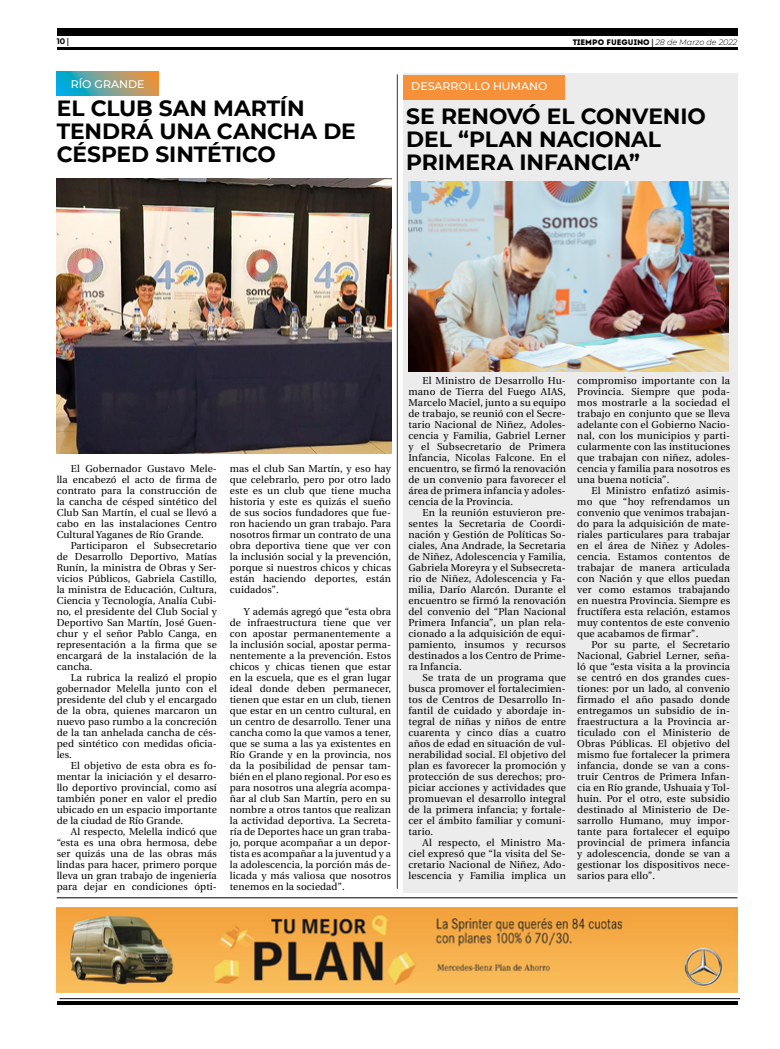
<style>
.page{position:relative;width:780px;height:1049px;background:#fff}
.page>*{position:absolute;margin:0;border:0;box-sizing:border-box;transform-origin:0 0}
.t1{font:700 22px/23px "Montserrat";letter-spacing:-.005em;color:#000}
.t2{font:500 11px "Montserrat";color:#fff}
.t3{font:10px/11px "Utopia";letter-spacing:.01em;color:#000;text-align:justify}
.t4{font:italic 300 8px "Montserrat";color:#000}
.t5{font:700 8px "Montserrat";color:#000}
.s1{font-family:"Utopia"}
.s2{font-family:"Intro";font-weight:400;font-style:normal}
.s3{font-family:"Utopia";font-weight:700;font-style:normal}
</style>
<div class="page">
<hr style="left:57px;top:48px;width:680px;height:2px;background:#000">
<div style="left:57px;top:28px;width:680px;height:7px;background:#000"></div>
<hr style="left:57px;top:1001px;width:680px;height:4px;background:#000">
<svg style="left:57px;top:72px;width:101px;height:24px;background:#76a190"></svg>
<hr style="left:59px;top:998px;width:681px;height:1px;background:#000">
<img style="left:57px;top:908px;width:680px;height:84px">
<hr style="left:57px;top:897px;width:680px;height:1px;background:#000">
<div style="left:403px;top:74px;width:334px;height:819px;background:#ececed"></div>
<hr style="left:397px;top:74px;width:1px;height:815px;background:#000">
<div style="left:403px;top:75px;width:161px;height:24px;background:#f79139"></div>
<img style="left:57px;top:179px;width:334px;height:274px">
<img style="left:408px;top:181px;width:320px;height:190px">
<p class="t5" style="left:57px;top:35px;width:14px">10 <span class="s1">|</span></p>
<p class="t4" style="left:572px;top:36px;width:166px"><span class="s2">TIEMPO FUEGUINO</span> <span class="s3">|</span> 28 de Marzo de 2022</p>
<p class="t2" style="left:71px;top:76px;width:75px">RÍO GRANDE</p>
<h1 class="t1" style="left:406px;top:103px;width:301px">SE RENOVÓ EL CONVENIO<br>DEL “PLAN NACIONAL<br>PRIMERA INFANCIA”</h1>
<p class="t2" style="left:411px;top:78px;width:138px">DESARROLLO HUMANO</p>
<h1 class="t1" style="left:57px;top:95px;width:300px">EL CLUB SAN MARTÍN<br>TENDRÁ UNA CANCHA DE<br>CÉSPED SINTÉTICO</h1>
<p class="t3" style="left:57px;top:463px;width:162px;text-indent:14px">El Gobernador Gustavo Mele&shy;lla encabezó el acto de firma de contrato para la construcción de la cancha de césped sintético del Club San Martín, el cual se llevó a cabo en las instalaciones Centro Cultural Yaganes de Río Grande.</p>
<p class="t3" style="left:57px;top:540px;width:162px;text-indent:14px">Participaron el Subsecretario de Desarrollo Deportivo, Matías Runín, la ministra de Obras y Ser&shy;vicios Públicos, Gabriela Castillo, la ministra de Educación, Cultura, Ciencia y Tecnología, Analía Cubi&shy;no, el presidente del Club Social y Deportivo San Martín, José Guen&shy;chur y el señor Pablo Canga, en representación a la firma que se encargará de la instalación de la cancha.</p>
<p class="t3" style="left:57px;top:672px;width:162px;text-indent:14px">La rubrica la realizó el propio gobernador Melella junto con el presidente del club y el encargado de la obra, quienes marcaron un nuevo paso rumbo a la concreción de la tan anhelada cancha de cés&shy;ped sintético con medidas oficia&shy;les.</p>
<p class="t3" style="left:57px;top:760px;width:162px;text-indent:14px">El objetivo de esta obra es fo&shy;mentar la iniciación y el desarro&shy;llo deportivo provincial, como así también poner en valor el predio ubicado en un espacio importante de la ciudad de Río Grande.</p>
<p class="t3" style="left:57px;top:826px;width:162px;text-indent:14px">Al respecto, Melella indicó que “esta es una obra hermosa, debe ser quizás una de las obras más lindas para hacer, primero porque lleva un gran trabajo de ingeniería para dejar en condiciones ópti-</p>
<p class="t3" style="left:230px;top:463px;width:163px">mas el club San Martín, y eso hay que celebrarlo, pero por otro lado este es un club que tiene mucha historia y este es quizás el sueño de sus socios fundadores que fue&shy;ron haciendo un gran trabajo. Para nosotros firmar un contrato de una obra deportiva tiene que ver con la inclusión social y la prevención, porque si nuestros chicos y chicas están haciendo deportes, están cuidados”.</p>
<p class="t3" style="left:230px;top:606px;width:163px;text-indent:14px">Y además agregó que “esta obra de infraestructura tiene que ver con apostar permanentemente a la inclusión social, apostar perma&shy;nentemente a la prevención. Estos chicos y chicas tienen que estar en la escuela, que es el gran lugar ideal donde deben permanecer, tienen que estar en un club, tienen que estar en un centro cultural, en un centro de desarrollo. Tener una cancha como la que vamos a tener, que se suma a las ya existentes en Río Grande y en la provincia, nos da la posibilidad de pensar tam&shy;bién en el plano regional. Por eso es para nosotros una alegría acompa&shy;ñar al club San Martín, pero en su nombre a otros tantos que realizan la actividad deportiva. La Secreta&shy;ría de Deportes hace un gran traba&shy;jo, porque acompañar a un depor&shy;tista es acompañar a la juventud y a la adolescencia, la porción más de&shy;licada y más valiosa que nosotros tenemos en la sociedad”.</p>
<p class="t3" style="left:408px;top:375px;width:159px;text-indent:14px">El Ministro de Desarrollo Hu&shy;mano de Tierra del Fuego AIAS, Marcelo Maciel, junto a su equipo de trabajo, se reunió con el Secre&shy;tario Nacional de Niñez, Adoles&shy;cencia y Familia, Gabriel Lerner y el Subsecretario de Primera Infancia, Nicolas Falcone. En el encuentro, se firmó la renovación de un convenio para favorecer el área de primera infancia y adoles&shy;cencia de la Provincia.</p>
<p class="t3" style="left:408px;top:507px;width:159px;text-indent:14px">En la reunión estuvieron pre&shy;sentes la Secretaria de Coordi&shy;nación y Gestión de Políticas So&shy;ciales, Ana Andrade, la Secretaria de Niñez, Adolescencia y Familia, Gabriela Moreyra y el Subsecreta&shy;rio de Niñez, Adolescencia y Fa&shy;milia, Darío Alarcón. Durante el encuentro se firmó la renovación del convenio del “Plan Nacional Primera Infancia”, un plan rela&shy;cionado a la adquisición de equi&shy;pamiento, insumos y recursos destinados a los Centro de Prime&shy;ra Infancia.</p>
<p class="t3" style="left:408px;top:672px;width:159px;text-indent:14px">Se trata de un programa que busca promover el fortalecimien&shy;tos de Centros de Desarrollo In&shy;fantil de cuidado y abordaje in&shy;tegral de niñas y niños de entre cuarenta y cinco días a cuatro años de edad en situación de vul&shy;nerabilidad social. El objetivo del plan es favorecer la promoción y protección de sus derechos; pro&shy;piciar acciones y actividades que promuevan el desarrollo integral de la primera infancia; y fortale&shy;cer el ámbito familiar y comuni&shy;tario.</p>
<p class="t3" style="left:408px;top:837px;width:159px;text-indent:14px">Al respecto, el Ministro Ma&shy;ciel expresó que “la visita del Se&shy;cretario Nacional de Niñez, Ado&shy;lescencia y Familia implica un</p>
<p class="t3" style="left:577px;top:375px;width:154px">compromiso importante con la Provincia. Siempre que poda&shy;mos mostrarle a la sociedad el trabajo en conjunto que se lleva adelante con el Gobierno Nacio&shy;nal, con los municipios y parti&shy;cularmente con las instituciones que trabajan con niñez, adoles&shy;cencia y familia para nosotros es una buena noticia”.</p>
<p class="t3" style="left:577px;top:485px;width:154px;text-indent:14px">El Ministro enfatizó asimis&shy;mo que “hoy refrendamos un convenio que venimos trabajan&shy;do para la adquisición de mate&shy;riales particulares para trabajar en el área de Niñez y Adoles&shy;cencia. Estamos contentos de trabajar de manera articulada con Nación y que ellos puedan ver como estamos trabajando en nuestra Provincia. Siempre es fructífera esta relación, estamos muy contentos de este convenio que acabamos de firmar”.</p>
<p class="t3" style="left:577px;top:639px;width:154px;text-indent:14px">Por su parte, el Secretario Nacional, Gabriel Lerner, seña&shy;ló que “esta visita a la provincia se centró en dos grandes cues&shy;tiones: por un lado, al convenio firmado el año pasado donde entregamos un subsidio de in&shy;fraestructura a la Provincia ar&shy;ticulado con el Ministerio de Obras Públicas. El objetivo del mismo fue fortalecer la primera infancia, donde se van a cons&shy;truir Centros de Primera Infan&shy;cia en Río grande, Ushuaia y Tol&shy;huin. Por el otro, este subsidio destinado al Ministerio de De&shy;sarrollo Humano, muy impor&shy;tante para fortalecer el equipo provincial de primera infancia y adolescencia, donde se van a gestionar los dispositivos nece&shy;sarios para ello”.</p>
</div>
